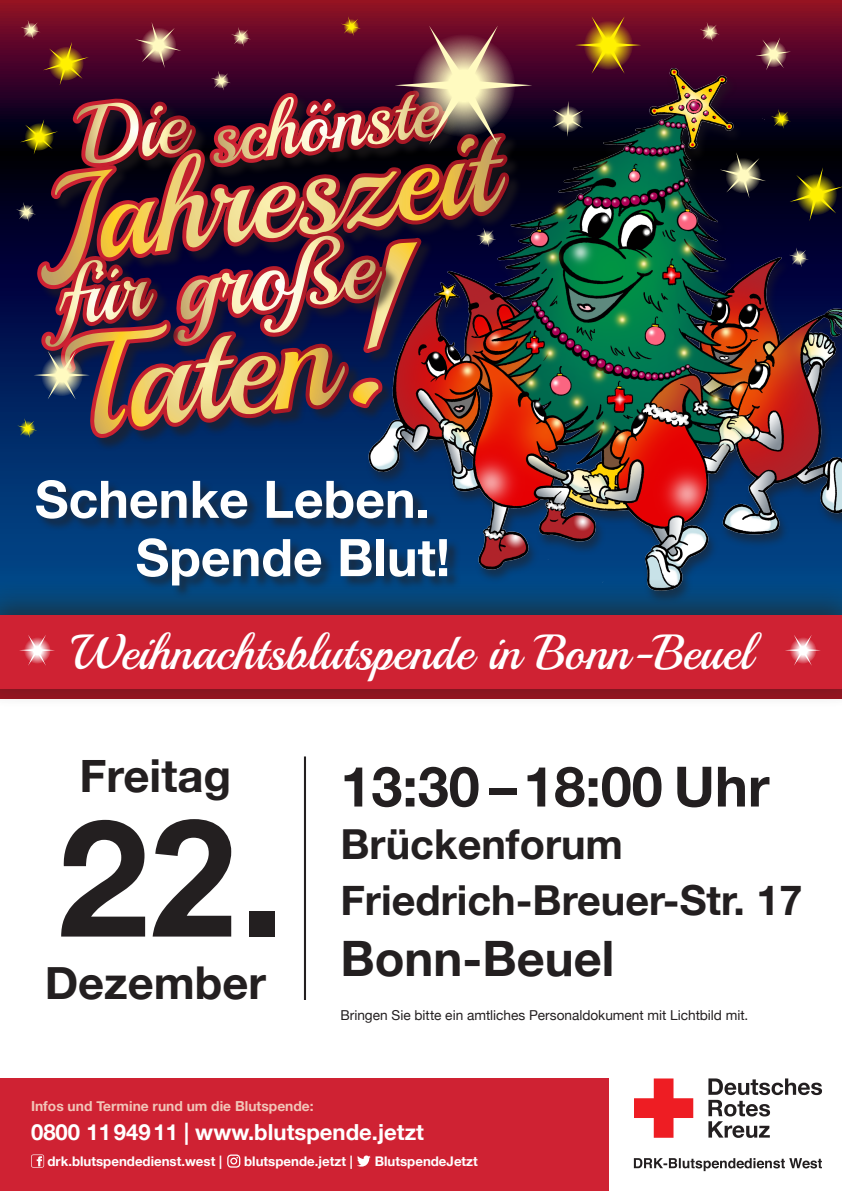
<style>
.page{position:relative;width:842px;height:1191px;background:#fff}
.page>*{position:absolute;margin:0;border:0;box-sizing:border-box;transform-origin:0 0}
.t1{font:700 163.4px "Helvetica Neue";color:#231f20}
.t2{font:700 55.6px "Helvetica Neue";color:#231f20}
.t3{font:700 51.8px/58.2px "Helvetica Neue";color:#fff}
.t4{font:49.5px "Playball";color:#fff}
.t5{font:700 48.8px "Helvetica Neue";color:#231f20}
.t6{font:700 45.5px "Helvetica Neue";color:#231f20}
.t7{font:700 45.3px "Helvetica Neue";color:#231f20}
.t8{font:700 41.4px/56.1px "Helvetica Neue";color:#231f20}
.t9{font:700 22.1px "Helvetica Neue";color:#fff}
.t10{font:700 13.8px "Helvetica Neue";color:#f1c5b8}
.t11{font:13.7px "Helvetica Neue";color:#231f20}
.t12{font:700 13.3px "Helvetica Neue";color:#fff}
.s1{font-family:"Arial"}
</style>
<div class="page">
<svg style="left:0;top:0;width:842px;height:577px;background:#411841"></svg>
<img style="left:366px;top:66px;width:476px;height:511px">
<div style="left:0;top:1078px;width:608px;height:113px;background:#cf2233"></div>
<svg style="left:708px;top:1078px;width:114px;height:59px"></svg>
<svg style="left:634px;top:1078px;width:59px;height:59px"></svg>
<svg style="left:634px;top:1158px;width:188px;height:13px"></svg>
<svg style="left:227px;top:1154px;width:13px;height:13px"></svg>
<svg style="left:31px;top:1154px;width:13px;height:13px"></svg>
<svg style="left:357px;top:1155px;width:14px;height:12px"></svg>
<div style="left:0;top:577px;width:842px;height:131px;background:#231f20;opacity:.75"></div>
<div style="left:0;top:615px;width:842px;height:74px;background:#cf2233"></div>
<div style="left:36px;top:480px;width:425px;height:119px;background:#231f20;opacity:.65"></div>
<hr style="left:304px;top:756px;width:2px;height:244px;background:#231f20">
<div style="left:179px;top:7px;width:275px;height:9px;background:#861024"></div>
<svg style="left:166px;top:440px;width:227px;height:18px"></svg>
<div style="left:62px;top:321px;width:300px;height:130px;background:#002e6c"></div>
<svg style="left:720px;top:152px;width:46px;height:46px;background:#41403b"></svg>
<svg style="left:700px;top:22px;width:20px;height:20px"></svg>
<svg style="left:771px;top:109px;width:20px;height:20px"></svg>
<svg style="left:789px;top:247px;width:20px;height:20px"></svg>
<svg style="left:755px;top:37px;width:36px;height:33px"></svg>
<svg style="left:552px;top:101px;width:32px;height:36px"></svg>
<svg style="left:19px;top:635px;width:36px;height:31px"></svg>
<svg style="left:23px;top:636px;width:28px;height:27px"></svg>
<svg style="left:785px;top:635px;width:36px;height:31px"></svg>
<svg style="left:789px;top:636px;width:27px;height:27px"></svg>
<svg style="left:575px;top:16px;width:66px;height:58px;background:#600927"></svg>
<svg style="left:583px;top:20px;width:50px;height:50px;background:#b07e13"></svg>
<svg style="left:789px;top:167px;width:53px;height:54px;background:#413d12"></svg>
<img style="left:16px;top:16px;width:516px;height:424px">
<svg style="left:412px;top:34px;width:103px;height:103px;background:#a48776"></svg>
<h3 class="t3" style="left:136px;top:471px;width:316px;text-indent:-101px">Schenke Leben.<br>Spende Blut!</h3>
<h3 class="t4" style="left:71px;top:622px;width:683px">Weihnachtsblutspende in Bonn-Beuel</h3>
<h3 class="t6" style="left:80px;top:739px;width:153px">Freitag</h3>
<h1 class="t1" style="left:58px;top:750px;width:229px">2<span class="s1">2</span>.</h1>
<h3 class="t7" style="left:45px;top:947px;width:223px">Dezember</h3>
<h2 class="t2" style="left:340px;top:743px;width:431px">13:30 – 18:00 Uhr</h2>
<h3 class="t8" style="left:340px;top:817px;width:463px">Brückenforum<br>Friedrich-Breuer-Str. 17</h3>
<h3 class="t5" style="left:340px;top:920px;width:275px">Bonn-Beuel</h3>
<p class="t11" style="left:340px;top:1005px;width:409px">Bringen Sie bitte ein amtliches Personaldokument mit Lichtbild mit.</p>
<p class="t10" style="left:31px;top:1095px;width:284px">Infos und Termine rund um die Blutspende:</p>
<h3 class="t9" style="left:31px;top:1114px;width:394px">0800 1194911 | www.blutspende.jetzt</h3>
<p class="t12" style="left:47px;top:1150px;width:176px">drk.blutspendedienst.west |</p>
<p class="t12" style="left:244px;top:1150px;width:110px">blutspende.jetzt |</p>
<p class="t12" style="left:375px;top:1150px;width:105px">BlutspendeJetzt</p>
</div>
